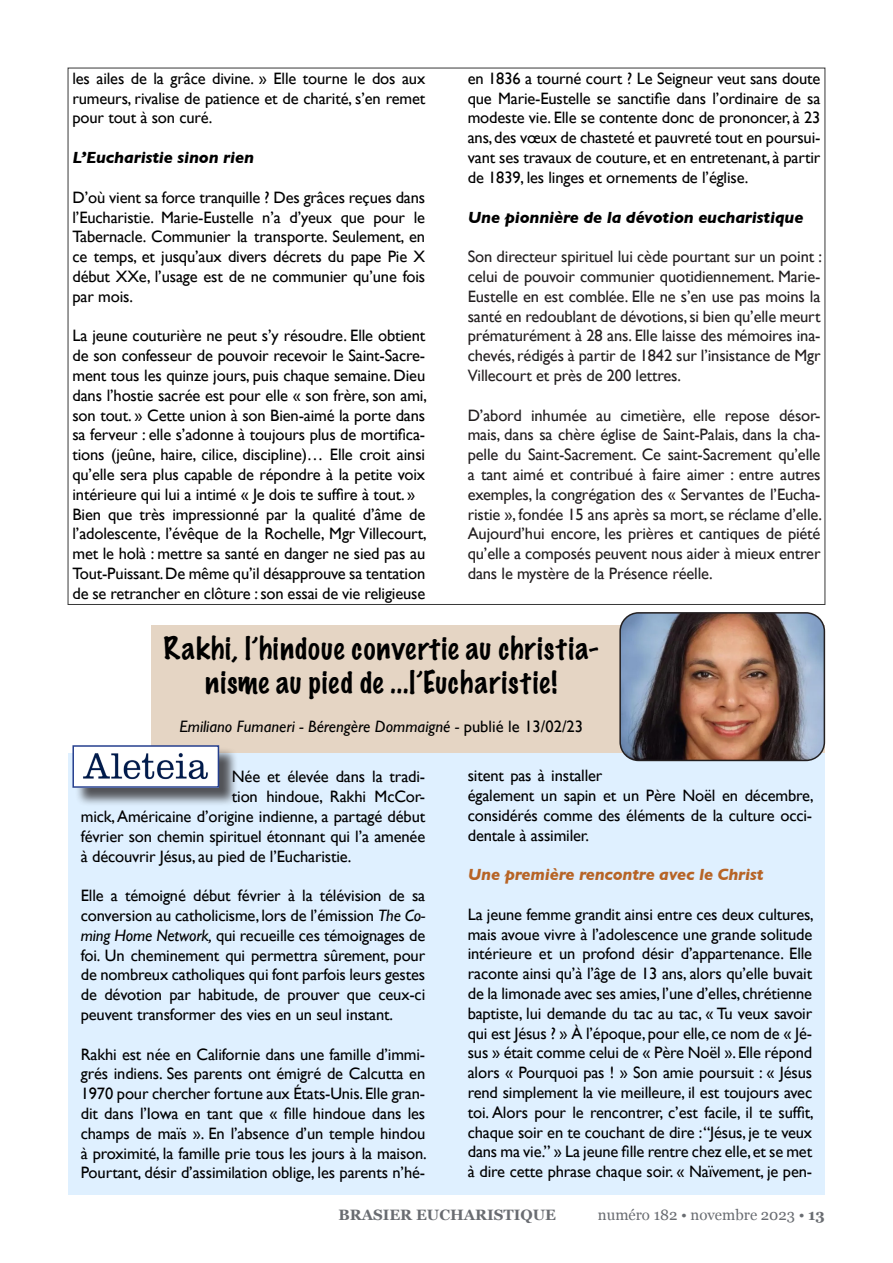
<style>
.page{position:relative;width:893px;height:1263px;background:#fff}
.page>*{position:absolute;margin:0;border:0;box-sizing:border-box;transform-origin:0 0}
.t1{font:100 28.5px/34.2px "Marker Felt";letter-spacing:.035em;color:#000;text-align:center}
.t2{font:16.5px/19.8px "Gill Sans";letter-spacing:-.01em;color:#000;text-align:justify}
.t3{font:16.5px/19.8px "Gill Sans";letter-spacing:-.01em;color:#231f20;text-align:justify}
.t4{font:italic 700 16.5px "Gill Sans";letter-spacing:-.01em;color:#000}
.t5{font:italic 16.5px "Gill Sans";color:#000}
.t6{font:italic 700 16.5px "Gill Sans";letter-spacing:-.01em;color:#b76426}
.t7{font:15px "Georgia";color:#696c71}
.t8{font:700 15px "Georgia";color:#696c71}
.s1{font-style:normal}
.s2{font-style:italic}
.s3{font-weight:700}
</style>
<div class="page">
<div style="left:68px;top:754px;width:757px;height:441px;background:#dff0ff"></div>
<div style="left:152px;top:625px;width:673px;height:128px;background:#e5d5c4"></div>
<img style="left:620px;top:615px;width:204px;height:145px">
<div style="left:619px;top:612px;width:206px;height:149px;border:2px solid #231f20;border-radius:18px"></div>
<div style="left:75px;top:747px;width:163px;height:60px;background:#231f20;opacity:.75"></div>
<img style="left:75px;top:748px;width:141px;height:37px">
<div style="left:72px;top:745px;width:147px;height:43px;border:2px solid #253f8e"></div>
<p class="t2" style="left:72px;top:68px;width:354px">les ailes de la grâce divine. » Elle tourne le dos aux rumeurs, rivalise de patience et de charité, s’en remet pour tout à son curé.</p>
<p class="t4" style="left:72px;top:148px;width:183px">L’Eucharistie sinon rien</p>
<p class="t2" style="left:72px;top:187px;width:354px">D’où vient sa force tranquille ? Des grâces reçues dans l’Eucharistie. Marie-Eustelle n’a d’yeux que pour le Tabernacle. Communier la transporte. Seulement, en ce temps, et jusqu’aux divers décrets du pape Pie X début XXe, l’usage est de ne communier qu’une fois par mois.</p>
<p class="t2" style="left:72px;top:326px;width:356px;text-align:left">La jeune couturière ne peut s’y résoudre. Elle obtient de son confesseur de pouvoir recevoir le Saint-Sacre&shy;ment tous les quinze jours, puis chaque semaine. Dieu dans l’hostie sacrée est pour elle « son frère, son ami, son tout. » Cette union à son Bien-aimé la porte dans sa ferveur : elle s’adonne à toujours plus de mortifica&shy;tions (jeûne, haire, cilice, discipline)… Elle croit ainsi qu’elle sera plus capable de répondre à la petite voix intérieure qui lui a intimé « Je dois te suffire à tout. » Bien que très impressionné par la qualité d’âme de l’adolescente, l’évêque de la Rochelle, Mgr Villecourt, met le holà : mettre sa santé en danger ne sied pas au Tout-Puissant. De même qu’il désapprouve sa tentation de se retrancher en clôture : son essai de vie religieuse</p>
<p class="t2" style="left:468px;top:68px;width:354px">en 1836 a tourné court ? Le Seigneur veut sans doute que Marie-Eustelle se sanctifie dans l’ordinaire de sa modeste vie. Elle se contente donc de prononcer, à 23 ans, des vœux de chasteté et pauvreté tout en poursui&shy;vant ses travaux de couture, et en entretenant, à partir de 1839, les linges et ornements de l’église.</p>
<p class="t4" style="left:468px;top:207px;width:337px">Une pionnière de la dévotion eucharistique</p>
<p class="t3" style="left:468px;top:246px;width:356px">Son directeur spirituel lui cède pourtant sur un point : celui de pouvoir communier quotidiennement. Marie-Eustelle en est comblée. Elle ne s’en use pas moins la santé en redoublant de dévotions, si bien qu’elle meurt prématurément à 28 ans. Elle laisse des mémoires ina&shy;chevés, rédigés à partir de 1842 sur l’insistance de Mgr Villecourt et près de 200 lettres.</p>
<p class="t3" style="left:468px;top:405px;width:356px">D’abord inhumée au cimetière, elle repose désor&shy;mais, dans sa chère église de Saint-Palais, dans la cha&shy;pelle du Saint-Sacrement. Ce saint-Sacrement qu’elle a tant aimé et contribué à faire aimer : entre autres exemples, la congrégation des « Servantes de l’Eucha&shy;ristie », fondée 15 ans après sa mort, se réclame d’elle.<br>Aujourd’hui encore, les prières et cantiques de piété qu’elle a composés peuvent nous aider à mieux entrer dans le mystère de la Présence réelle.</p>
<h1 class="t1" style="left:164px;top:630px;width:437px">Rakhi, l’hindoue convertie au christia&shy;nisme au pied de ...l’Eucharistie!</h1>
<p class="t5" style="left:179px;top:717px;width:405px">Emiliano Fumaneri - Bérengère Dommaigné - <span class="s1">publié le 13/02/23</span></p>
<p class="t2" style="left:232px;top:767px;width:195px">Née et élevée dans la tradi-</p>
<p class="t2" style="left:232px;top:786px;width:195px">tion hindoue, Rakhi McCor-</p>
<p class="t2" style="left:81px;top:806px;width:346px">mick, Américaine d’origine indienne, a partagé début</p>
<p class="t2" style="left:81px;top:826px;width:346px">février son chemin spirituel étonnant qui l’a amenée</p>
<p class="t2" style="left:81px;top:846px;width:272px">à découvrir Jésus, au pied de l’Eucharistie.</p>
<p class="t2" style="left:81px;top:885px;width:346px">Elle a témoigné début février à la télévision de sa conversion au catholicisme, lors de l’émission <span class="s2">The Co&shy;ming Home Network,</span> qui recueille ces témoignages de foi. Un cheminement qui permettra sûrement, pour de nombreux catholiques qui font parfois leurs gestes de dévotion par habitude, de prouver que ceux-ci peuvent transformer des vies en un seul instant.</p>
<p class="t2" style="left:81px;top:1044px;width:348px">Rakhi est née en Californie dans une famille d’immi&shy;grés indiens. Ses parents ont émigré de Calcutta en 1970 pour chercher fortune aux États-Unis. Elle gran&shy;dit dans l’Iowa en tant que « fille hindoue dans les champs de maïs ». En l’absence d’un temple hindou à proximité, la famille prie tous les jours à la maison.<br>Pourtant, désir d’assimilation oblige, les parents n’hé-</p>
<p class="t2" style="left:468px;top:765px;width:348px;text-align:left">sitent pas à installer<br>également un sapin et un Père Noël en décembre, considérés comme des éléments de la culture occi&shy;dentale à assimiler.</p>
<p class="t6" style="left:468px;top:865px;width:297px">Une première rencontre avec le Christ</p>
<p class="t2" style="left:468px;top:904px;width:348px">La jeune femme grandit ainsi entre ces deux cultures, mais avoue vivre à l’adolescence une grande solitude intérieure et un profond désir d’appartenance. Elle raconte ainsi qu’à l’âge de 13 ans, alors qu’elle buvait de la limonade avec ses amies, l’une d’elles, chrétienne baptiste, lui demande du tac au tac, « Tu veux savoir qui est Jésus ? » À l’époque, pour elle, ce nom de « Jé&shy;sus » était comme celui de « Père Noël ». Elle répond alors « Pourquoi pas ! » Son amie poursuit : « Jésus rend simplement la vie meilleure, il est toujours avec toi. Alors pour le rencontrer, c’est facile, il te suffit, chaque soir en te couchant de dire :“Jésus, je te veux dans ma vie.” » La jeune fille rentre chez elle, et se met à dire cette phrase chaque soir. « Naïvement, je pen-</p>
<p class="t8" style="left:338px;top:1203px;width:219px">BRASIER EUCHARISTIQUE</p>
<p class="t7" style="left:598px;top:1204px;width:229px">numéro 182 • novembre 2023 • <span class="s3">13</span></p>
</div>
